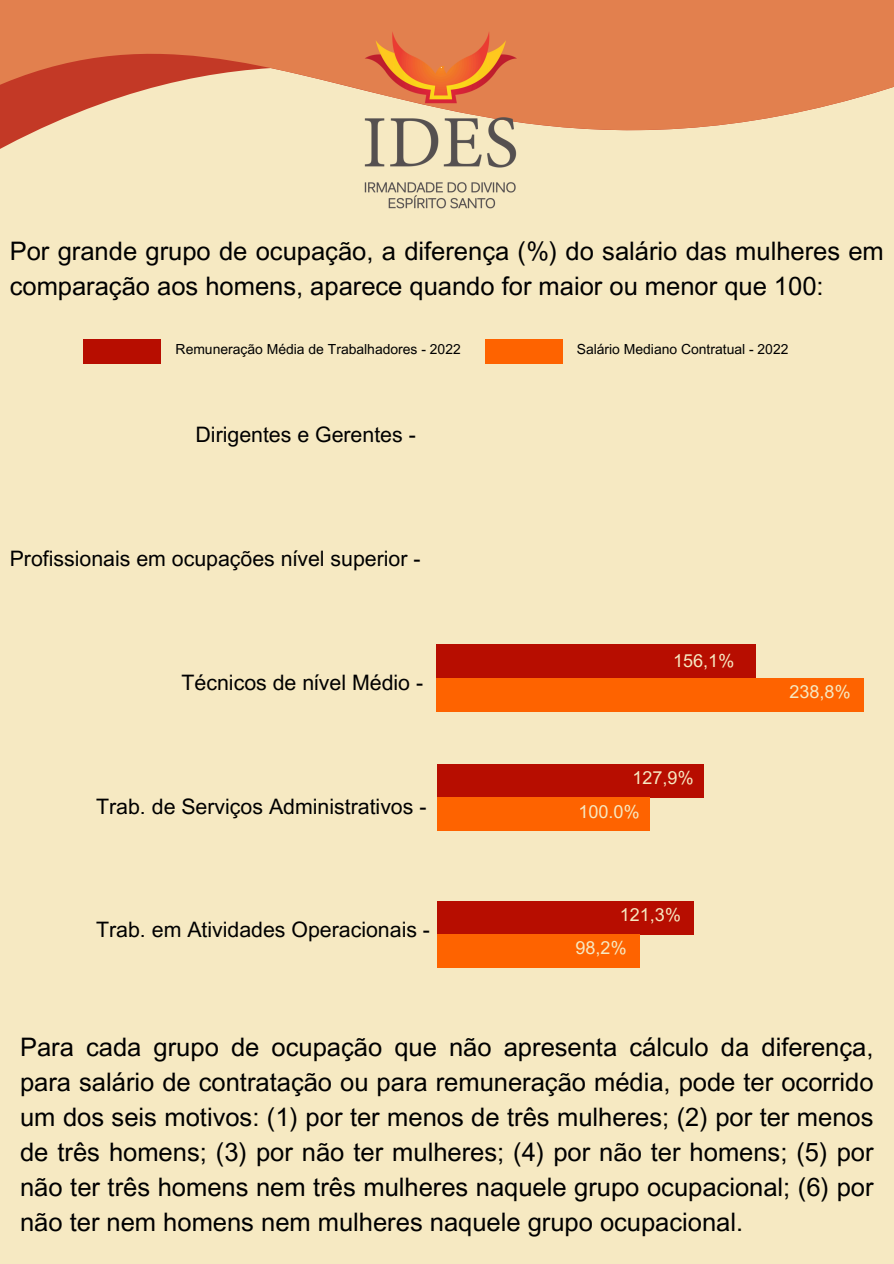
<style>
.page{position:relative;width:894px;height:1264px;background:#fff}
.page>*{position:absolute;margin:0;border:0;box-sizing:border-box;transform-origin:0 0}
.t1{font:25.5px/34.8px "Arial MT Pro";color:#000}
.t2{font:21.3px "Arial MT Pro";color:#000}
.t3{font:18px "Arial MT Pro";color:#f6e9c2}
.t4{font:13.95px "Arial MT Pro";color:#000}
</style>
<div class="page">
<div style="left:0;top:0;width:893px;height:1263px;background:#f6e9c2"></div>
<svg style="left:0;top:0;width:893px;height:149px;fill:#e2804e"></svg>
<img style="left:326px;top:5px;width:223px;height:204px">
<div style="left:84px;top:339px;width:77px;height:25px;background:#b70d00"></div>
<div style="left:485px;top:339px;width:77px;height:25px;background:#fe6300"></div>
<div style="left:436px;top:644px;width:318px;height:34px;background:#b70d00"></div>
<div style="left:436px;top:678px;width:426px;height:33px;background:#fe6300"></div>
<div style="left:437px;top:764px;width:266px;height:33px;background:#b70d00"></div>
<div style="left:437px;top:797px;width:212px;height:34px;background:#fe6300"></div>
<div style="left:437px;top:900px;width:256px;height:34px;background:#b70d00"></div>
<div style="left:437px;top:934px;width:202px;height:33px;background:#fe6300"></div>
<p class="t1" style="left:10px;top:237px;width:875px">Por grande grupo de ocupação, a diferença (%) do salário das mulheres em comparação aos homens, aparece quando for maior ou menor que 100:</p>
<p class="t4" style="left:175px;top:343px;width:286px">Remuneração Média de Trabalhadores - 2022</p>
<p class="t4" style="left:576px;top:343px;width:213px">Salário Mediano Contratual - 2022</p>
<h2 class="t2" style="left:195px;top:426px;width:222px">Dirigentes e Gerentes -</h2>
<h2 class="t2" style="left:10px;top:550px;width:412px">Profissionais em ocupações nível superior -</h2>
<h2 class="t2" style="left:181px;top:674px;width:243px">Técnicos de nível Médio -</h2>
<h3 class="t2" style="left:96px;top:798px;width:332px">Trab. de Serviços Administrativos -</h3>
<h3 class="t2" style="left:96px;top:922px;width:335px">Trab. em Atividades Operacionais -</h3>
<h2 class="t3" style="left:673px;top:653px;width:63px">156,1%</h2>
<h3 class="t3" style="left:632px;top:771px;width:63px">127,9%</h3>
<h2 class="t3" style="left:578px;top:804px;width:63px">100.0%</h2>
<h3 class="t3" style="left:619px;top:907px;width:63px">121,3%</h3>
<h3 class="t3" style="left:575px;top:941px;width:53px">98,2%</h3>
<h3 class="t3" style="left:789px;top:685px;width:63px">238,8%</h3>
<h1 class="t1" style="left:20px;top:1032px;width:854px;text-align:justify">Para cada grupo de ocupação que não apresenta cálculo da diferença, para salário de contratação ou para remuneração média, pode ter ocorrido um dos seis motivos: (1) por ter menos de três mulheres; (2) por ter menos de três homens; (3) por não ter mulheres; (4) por não ter homens; (5) por não ter três homens nem três mulheres naquele grupo ocupacional; (6) por não ter nem homens nem mulheres naquele grupo ocupacional.</h1>
</div>
